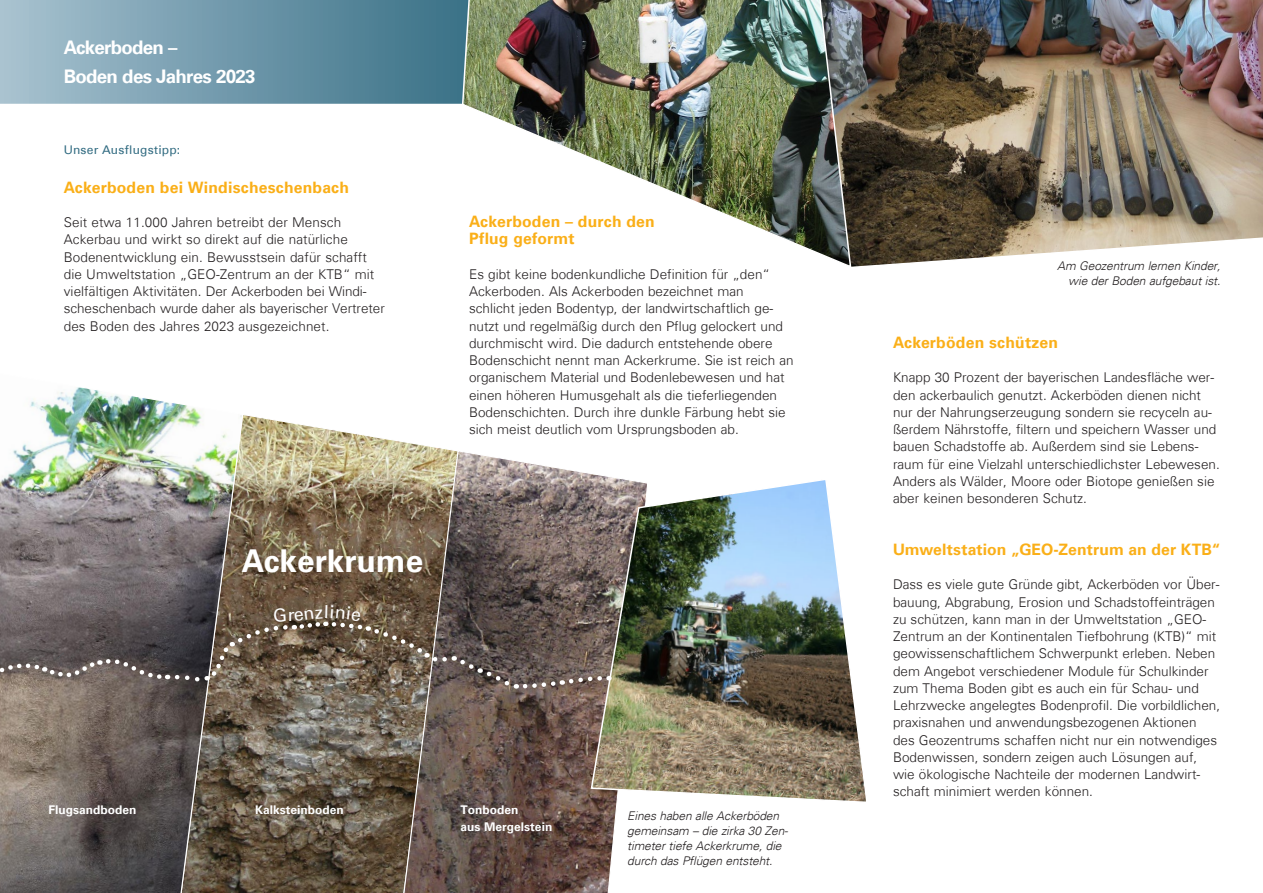
<style>
.page{position:relative;width:1263px;height:893px;background:#fff}
.page>*{position:absolute;margin:0;border:0;box-sizing:border-box;transform-origin:0 0}
.Fließtext{font:700 31.5px "Univers Com 65";color:#fff}
.t1{font:700 18.75px/28.5px "Univers Com 65";letter-spacing:-.04em;color:#fff}
.t2{font:18px "Univers Com 55 Roman";color:#fff}
.Zwischen_HL{font:700 15.75px/17.2px "Univers Com 65";letter-spacing:.01em;color:#faaf18}
.Fließtext-2{font:700 15.75px "Univers Com 65";letter-spacing:.005em;color:#faaf18}
.Fließtext-3{font:300 13.5px/17.2px "Univers Com 45";color:#231f20}
.BU{font:italic 300 12px/15px "Univers Com 45";letter-spacing:-.01em;color:#231f20;text-align:right}
.Fließtext-4{font:700 12px/17.2px "Univers Com 65";color:#fff}
.überzeile{font:12px "Univers Com 55 Roman";letter-spacing:.02em;color:#316b81}
</style>
<div class="page">
<svg style="left:0;top:0;width:461px;height:104px;background:#7199ab"></svg>
<img style="left:244px;top:415px;width:198px;height:478px">
<img style="left:0;top:387px;width:244px;height:506px">
<svg style="left:401px;top:449px;width:216px;height:444px;background:#74645c"></svg>
<img style="left:852px;top:0;width:411px;height:267px">
<img style="left:461px;top:0;width:391px;height:267px">
<img style="left:590px;top:477px;width:276px;height:327px">
<svg style="left:0;top:605px;width:609px;height:86px;background:#675b53"></svg>
<h2 class="t1" style="left:64px;top:34px;width:193px">Ackerboden –<br>Boden des Jahres 2023</h2>
<p class="überzeile" style="left:64px;top:143px;width:118px">Unser Ausflugstipp:</p>
<h2 class="Zwischen_HL" style="left:64px;top:178px;width:287px">Ackerboden bei Windischeschenbach</h2>
<p class="Fließtext-3" style="left:64px;top:214px;width:323px">Seit etwa 11.000 Jahren betreibt der Mensch Ackerbau und wirkt so direkt auf die natürliche Bodenentwicklung ein. Bewusstsein dafür schafft die Umweltstation „GEO-Zentrum an der KTB“ mit vielfältigen Aktivitäten. Der Ackerboden bei Windi&shy;scheschenbach wurde daher als bayerischer Vertreter des Boden des Jahres 2023 ausgezeichnet.</p>
<p class="Fließtext" style="left:242px;top:542px;width:183px">Ackerkrume</p>
<h3 class="t2" style="left:288px;top:604px;width:9px">r</h3>
<h2 class="Zwischen_HL" style="left:469px;top:213px;width:187px">Ackerboden – durch den<br>Pflug geformt</h2>
<p class="Fließtext-3" style="left:469px;top:265px;width:326px">Es gibt keine bodenkundliche Definition für „den“ Ackerboden. Als Ackerboden bezeichnet man<br>schlicht jeden Bodentyp, der landwirtschaftlich ge&shy;nutzt und regelmäßig durch den Pflug gelockert und durchmischt wird. Die dadurch entstehende obere Bodenschicht nennt man Ackerkrume. Sie ist reich an organischem Material und Bodenlebewesen und hat einen höheren Humusgehalt als die tieferliegenden Bodenschichten. Durch ihre dunkle Färbung hebt sie sich meist deutlich vom Ursprungsboden ab.</p>
<p class="BU" style="left:1057px;top:258px;width:165px">Am Geozentrum lernen Kinder, wie der Boden aufgebaut ist.</p>
<h2 class="Zwischen_HL" style="left:893px;top:334px;width:166px">Ackerböden schützen</h2>
<p class="Fließtext-3" style="left:893px;top:369px;width:328px">Knapp 30 Prozent der bayerischen Landesfläche wer&shy;den ackerbaulich genutzt. Ackerböden dienen nicht nur der Nahrungserzeugung sondern sie recyceln au&shy;ßerdem Nährstoffe, filtern und speichern Wasser und bauen Schadstoffe ab. Außerdem sind sie Lebens&shy;raum für eine Vielzahl unterschiedlichster Lebewesen.<br>Anders als Wälder, Moore oder Biotope genießen sie aber keinen besonderen Schutz.</p>
<p class="Fließtext-2" style="left:893px;top:540px;width:329px">Umweltstation „GEO-Zentrum an der KTB“</p>
<p class="Fließtext-3" style="left:893px;top:576px;width:329px">Dass es viele gute Gründe gibt, Ackerböden vor Über&shy;bauung, Abgrabung, Erosion und Schadstoffeinträgen zu schützen, kann man in der Umweltstation „GEO-Zentrum an der Kontinentalen Tiefbohrung (KTB)“ mit geowissenschaftlichem Schwerpunkt erleben. Neben dem Angebot verschiedener Module für Schulkinder zum Thema Boden gibt es auch ein für Schau- und Lehrzwecke angelegtes Bodenprofil. Die vorbildlichen, praxisnahen und anwendungsbezogenen Aktionen des Geozentrums schaffen nicht nur ein notwendiges Bodenwissen, sondern zeigen auch Lösungen auf, wie ökologische Nachteile der modernen Landwirt&shy;schaft minimiert werden können.</p>
<p class="Fließtext-4" style="left:49px;top:801px;width:90px">Flugsandboden</p>
<p class="Fließtext-4" style="left:255px;top:801px;width:90px">Kalksteinboden</p>
<p class="Fließtext-4" style="left:460px;top:801px;width:93px">Tonboden<br>aus Mergelstein</p>
<p class="BU" style="left:627px;top:809px;width:162px;text-align:left">Eines haben alle Ackerböden gemeinsam – die zirka 30 Zen&shy;timeter tiefe Ackerkrume, die durch das Pflügen entsteht.</p>
</div>
